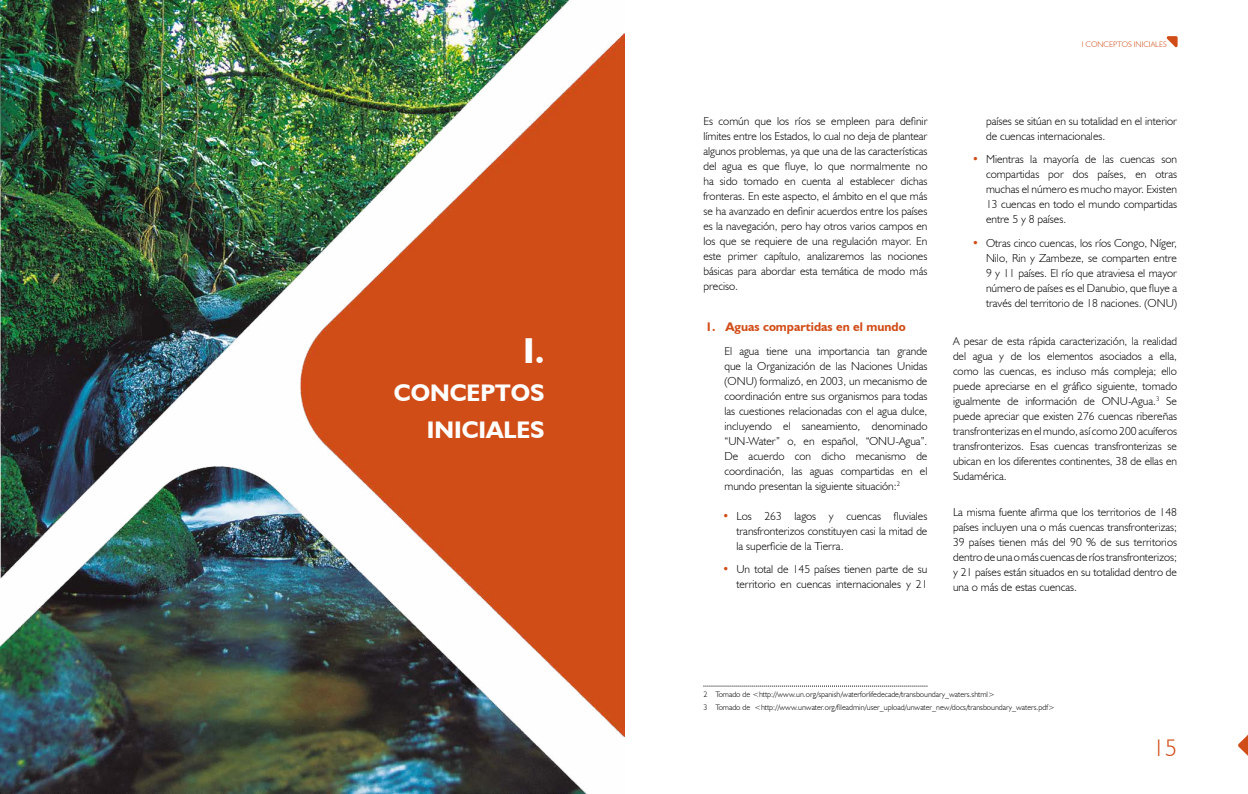
<style>
.page{position:relative;width:1248px;height:794px;background:#fff}
.page>*{position:absolute;margin:0;border:0;box-sizing:border-box;transform-origin:0 0}
.t1{font:700 36px "Humanist 521 BT";color:#fff}
.t2{font:700 24px/37.3px "Humanist 521 BT";color:#fff;text-align:right}
.t3{font:300 24px "Humanist 521 BT";color:#d14d18}
.t4{font:700 12.5px "Humanist 521 BT";color:#d14d18}
.t5{font:300 11.5px/15px "Humanist 521 BT";color:#000;text-align:justify}
.t6{font:300 8px/12.8px "Humanist 521 BT";color:#000}
.t7{font:300 8px "Humanist 521 BT";color:#d14d18}
.s1{color:#d14d18}
</style>
<div class="page">
<svg style="left:1166px;top:36px;width:11px;height:12px"></svg>
<svg style="left:1238px;top:736px;width:9px;height:19px"></svg>
<img style="left:0;top:0;width:624px;height:794px">
<svg style="left:703px;top:686px;width:224px;height:1px"></svg>
<h1 class="t1" style="left:523px;top:329px;width:23px">I.</h1>
<h2 class="t2" style="left:394px;top:373px;width:152px">CONCEPTOS<br>INICIALES</h2>
<p class="t7" style="left:1081px;top:39px;width:86px">I CONCEPTOS INICIALES</p>
<p class="t5" style="left:703px;top:113px;width:225px">Es común que los ríos se empleen para definir límites entre los Estados, lo cual no deja de plantear algunos problemas, ya que una de las características del agua es que fluye, lo que normalmente no ha sido tomado en cuenta al establecer dichas fronteras. En este aspecto, el ámbito en el que más se ha avanzado en definir acuerdos entre los países es la navegación, pero hay otros varios campos en los que se requiere de una regulación mayor. En este primer capítulo, analizaremos las nociones básicas para abordar esta temática de modo más preciso.</p>
<p class="t4" style="left:705px;top:319px;width:202px">1. Aguas compartidas en el mundo</p>
<p class="t5" style="left:724px;top:343px;width:204px">El agua tiene una importancia tan grande que la Organización de las Naciones Unidas (ONU) formalizó, en 2003, un mecanismo de coordinación entre sus organismos para todas las cuestiones relacionadas con el agua dulce, incluyendo el saneamiento, denominado “UN-Water” o, en español, “ONU-Agua”.<br>De acuerdo con dicho mecanismo de coordinación, las aguas compartidas en el mundo presentan la siguiente situación:<sup>2</sup></p>
<p class="t5" style="left:736px;top:508px;width:192px;text-indent:-14px"><span class="s1">•</span> Los 263 lagos y cuencas fluviales transfronterizos constituyen casi la mitad de la superficie de la Tierra.</p>
<p class="t5" style="left:722px;top:561px;width:206px;text-align:right"><span class="s1">•</span> Un total de 145 países tienen parte de su territorio en cuencas internacionales y 21</p>
<p class="t5" style="left:985px;top:113px;width:192px">países se sitúan en su totalidad en el interior de cuencas internacionales.</p>
<p class="t5" style="left:985px;top:151px;width:192px;text-indent:-14px"><span class="s1">•</span> Mientras la mayoría de las cuencas son compartidas por dos países, en otras muchas el número es mucho mayor. Existen 13 cuencas en todo el mundo compartidas entre 5 y 8 países.</p>
<p class="t5" style="left:985px;top:235px;width:192px;text-indent:-14px"><span class="s1">•</span> Otras cinco cuencas, los ríos Congo, Níger, Nilo, Rin y Zambeze, se comparten entre 9 y 11 países. El río que atraviesa el mayor número de países es el Danubio, que fluye a través del territorio de 18 naciones. (ONU)</p>
<p class="t5" style="left:952px;top:333px;width:225px">A pesar de esta rápida caracterización, la realidad del agua y de los elementos asociados a ella, como las cuencas, es incluso más compleja; ello puede apreciarse en el gráfico siguiente, tomado igualmente de información de ONU-Agua.<sup>3</sup> Se puede apreciar que existen 276 cuencas ribereñas transfronterizas en el mundo, así como 200 acuíferos transfronterizos. Esas cuencas transfronterizas se ubican en los diferentes continentes, 38 de ellas en Sudamérica.</p>
<p class="t5" style="left:952px;top:504px;width:225px">La misma fuente afirma que los territorios de 148 países incluyen una o más cuencas transfronterizas; 39 países tienen más del 90 % de sus territorios dentro de una o más cuencas de ríos transfronterizos; y 21 países están situados en su totalidad dentro de una o más de estas cuencas.</p>
<p class="t6" style="left:703px;top:688px;width:353px">2 Tomado de &lt;http://www.un.org/spanish/waterforlifedecade/transboundary_waters.shtml&gt;<br>3 Tomado de &lt;http://www.unwater.org/fileadmin/user_upload/unwater_new/docs/transboundary_waters.pdf&gt;</p>
<h2 class="t3" style="left:1152px;top:732px;width:26px">15</h2>
</div>
